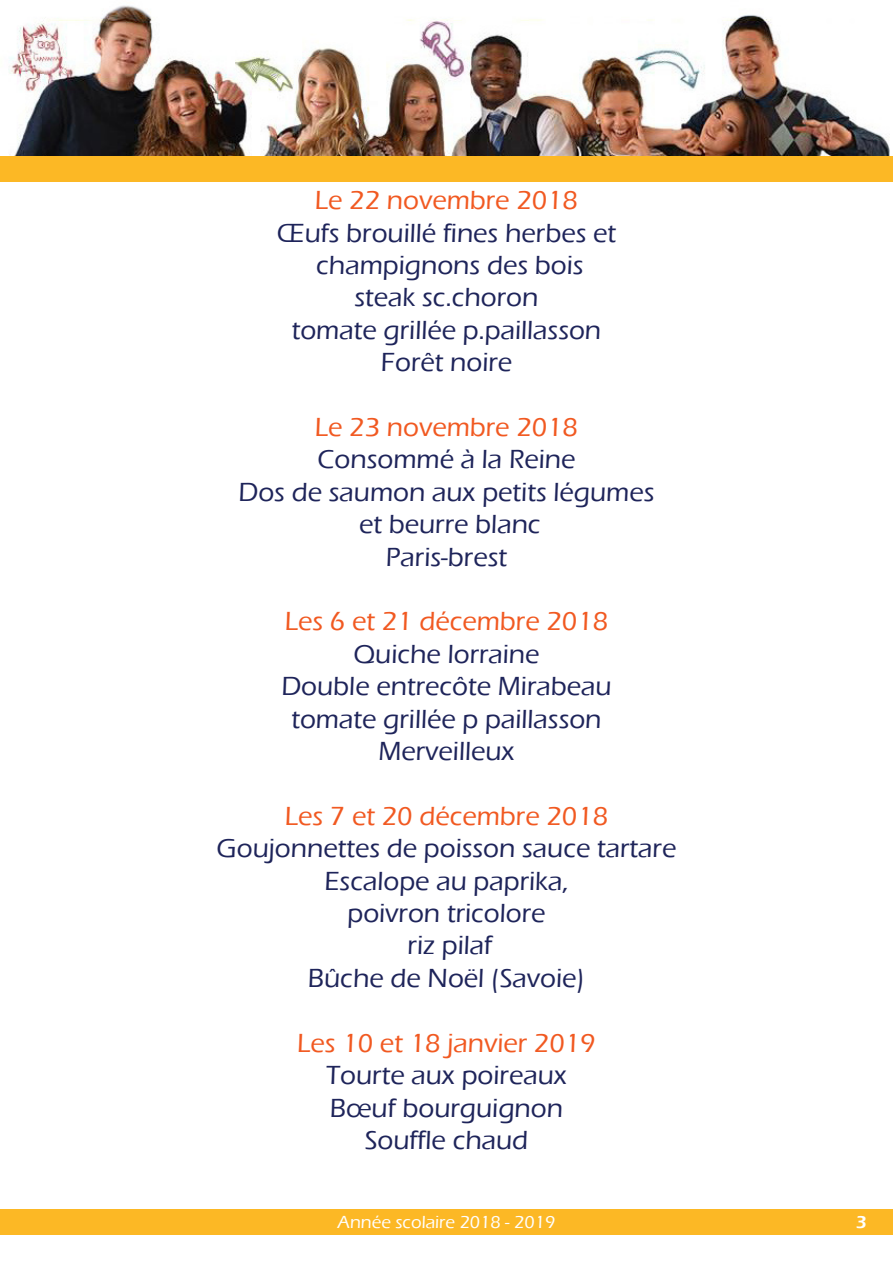
<style>
.page{position:relative;width:893px;height:1263px;background:#fff}
.page>*{position:absolute;margin:0;border:0;box-sizing:border-box;transform-origin:0 0}
.t1{font:500 27px "Eras ITC";color:#1e245a}
.t2{font:500 27px "Eras ITC";color:#f15921}
.t3{font:500 18px "Eras ITC";color:#fff}
.t4{font:600 18px "Eras ITC";color:#fff}
</style>
<div class="page">
<img style="left:0;top:5px;width:893px;height:152px">
<div style="left:0;top:157px;width:893px;height:25px;background:#fcb825"></div>
<div style="left:0;top:1209px;width:893px;height:25px;background:#fcb825"></div>
<p class="t2" style="left:315px;top:185px;width:265px">Le 22 novembre 2018</p>
<p class="t1" style="left:277px;top:218px;width:341px">Œufs brouillé fines herbes et</p>
<p class="t1" style="left:316px;top:250px;width:269px">champignons des bois</p>
<p class="t1" style="left:354px;top:282px;width:185px">steak sc.choron</p>
<p class="t1" style="left:292px;top:315px;width:311px">tomate grillée p.paillasson</p>
<p class="t1" style="left:381px;top:347px;width:133px">Forêt noire</p>
<p class="t2" style="left:315px;top:412px;width:265px">Le 23 novembre 2018</p>
<p class="t1" style="left:318px;top:444px;width:259px">Consommé à la Reine</p>
<p class="t1" style="left:238px;top:477px;width:417px">Dos de saumon aux petits légumes</p>
<p class="t1" style="left:359px;top:509px;width:183px">et beurre blanc</p>
<p class="t1" style="left:386px;top:542px;width:123px">Paris-brest</p>
<p class="t2" style="left:285px;top:606px;width:325px">Les 6 et 21 décembre 2018</p>
<p class="t1" style="left:353px;top:639px;width:188px">Quiche lorraine</p>
<p class="t1" style="left:281px;top:671px;width:332px">Double entrecôte Mirabeau</p>
<p class="t1" style="left:291px;top:704px;width:312px">tomate grillée p paillasson</p>
<p class="t1" style="left:378px;top:736px;width:138px">Merveilleux</p>
<p class="t2" style="left:285px;top:801px;width:325px">Les 7 et 20 décembre 2018</p>
<p class="t1" style="left:217px;top:833px;width:461px">Goujonnettes de poisson sauce tartare</p>
<p class="t1" style="left:324px;top:866px;width:246px">Escalope au paprika,</p>
<p class="t1" style="left:347px;top:898px;width:200px">poivron tricolore</p>
<p class="t1" style="left:408px;top:930px;width:86px">riz pilaf</p>
<p class="t1" style="left:308px;top:963px;width:279px">Bûche de Noël (Savoie)</p>
<p class="t2" style="left:297px;top:1028px;width:300px">Les 10 et 18 janvier 2019</p>
<p class="t1" style="left:326px;top:1060px;width:242px">Tourte aux poireaux</p>
<p class="t1" style="left:330px;top:1092px;width:235px">Bœuf bourguignon</p>
<p class="t1" style="left:365px;top:1125px;width:165px">Souffle chaud</p>
<p class="t3" style="left:338px;top:1212px;width:219px">Année scolaire 2018 - 2019</p>
<p class="t4" style="left:856px;top:1212px;width:12px">3</p>
</div>
